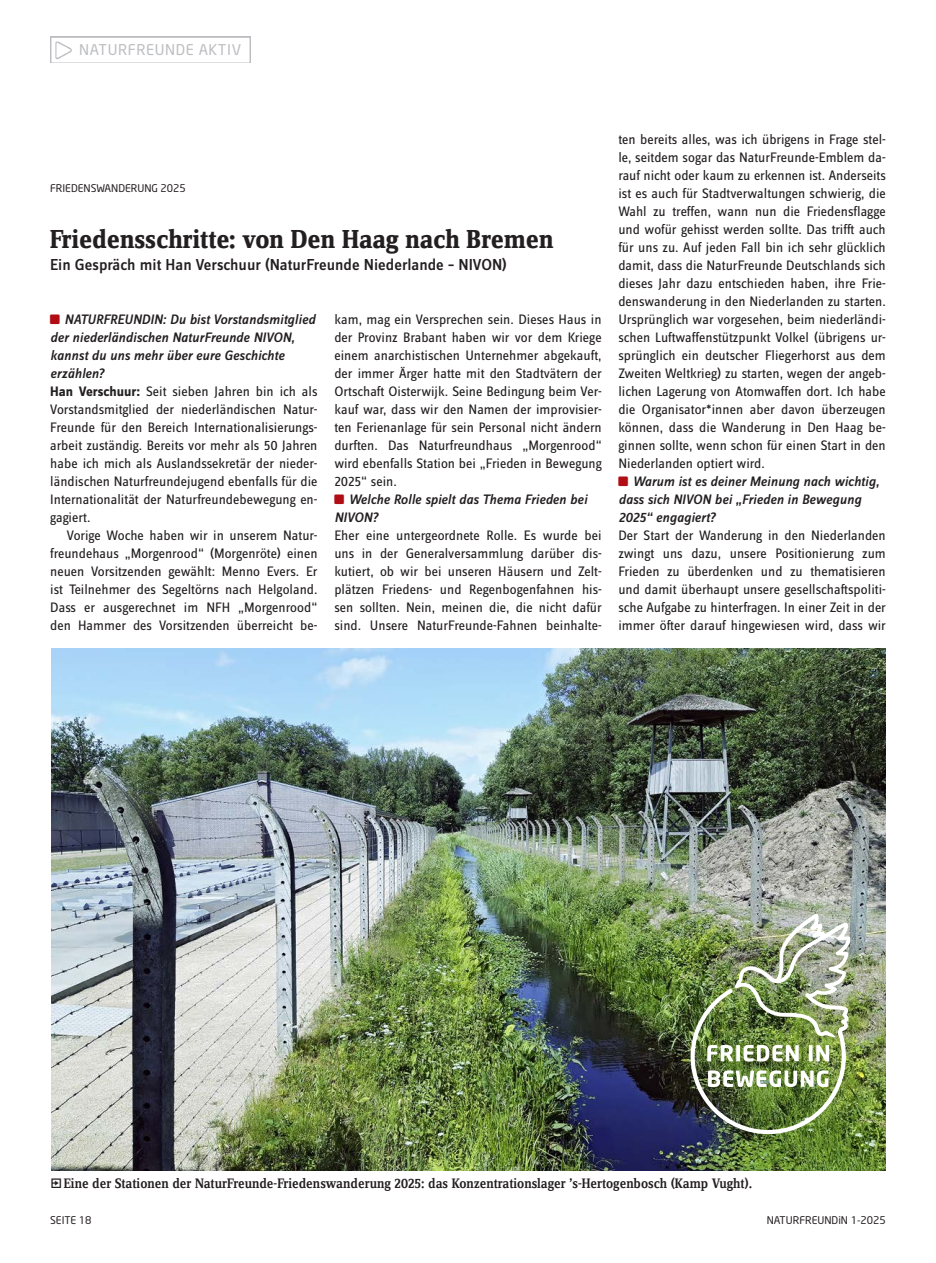
<style>
.page{position:relative;width:936px;height:1263px;background:#fff}
.page>*{position:absolute;margin:0;border:0;box-sizing:border-box;transform-origin:0 0}
.t1{font:27px "Zine Serif Dis OT Bld";letter-spacing:-.005em;color:#231f20}
.t2{font:500 16.5px "Zine Sans Dis OT";color:#231f20}
.t3{font:14.7px "Neo Sans";letter-spacing:.04em;color:#bcbdc0}
.t4{font:14.25px/18px "Zine Sans Dis OT";color:#231f20}
.t5{font:500 14.25px "Zine Serif Dis OT";color:#231f20}
.t6{font:10.5px "Neo Sans";color:#231f20}
.s1{font-family:"NF Dfont 2024 Logo Und Specials";color:#b00d15}
.s2{font-weight:500;font-style:italic}
.s3{font-weight:700}
</style>
<div class="page">
<img style="left:50px;top:36px;width:201px;height:27px">
<img style="left:51px;top:648px;width:834px;height:522px">
<img style="left:690px;top:914px;width:162px;height:220px">
<p class="t3" style="left:79px;top:41px;width:163px">NATURFREUNDE AKTIV</p>
<p class="t6" style="left:50px;top:181px;width:137px">FRIEDENSWANDERUNG 2025</p>
<h1 class="t1" style="left:50px;top:225px;width:505px">Friedensschritte: von Den Haag nach Bremen</h1>
<p class="t2" style="left:50px;top:256px;width:458px">Ein Gespräch mit Han Verschuur (NaturFreunde Niederlande – NIVON)</p>
<p class="t4" style="left:50px;top:311px;width:269px"><span class="s1">E</span><span class="s2">NATURFREUNDIN: Du bist Vorstandsmitglied der niederländischen NaturFreunde NIVON, kannst du uns mehr über eure Geschichte erzählen?<br></span><span class="s3">Han Verschuur:</span> Seit sieben Jahren bin ich als Vorstandsmitglied der niederländischen Natur-Freunde für den Bereich Internationalisierungs&shy;arbeit zuständig. Bereits vor mehr als 50 Jahren habe ich mich als Auslandssekretär der nieder&shy;ländischen Naturfreundejugend ebenfalls für die Internationalität der Naturfreundebewegung en&shy;gagiert.</p>
<p class="t4" style="left:50px;top:527px;width:269px;text-align:justify;text-indent:17px">Vorige Woche haben wir in unserem Natur&shy;freundehaus „Morgenrood“ (Morgenröte) einen neuen Vorsitzenden gewählt: Menno Evers. Er ist Teilnehmer des Segeltörns nach Helgoland.<br>Dass er ausgerechnet im NFH „Morgenrood“ den Hammer des Vorsitzenden überreicht be-</p>
<p class="t4" style="left:334px;top:311px;width:269px">kam, mag ein Versprechen sein. Dieses Haus in der Provinz Brabant haben wir vor dem Kriege einem anarchistischen Unternehmer abgekauft, der immer Ärger hatte mit den Stadtvätern der Ortschaft Oisterwijk. Seine Bedingung beim Ver&shy;kauf war, dass wir den Namen der improvisier&shy;ten Ferienanlage für sein Personal nicht ändern durften. Das Naturfreundhaus „Morgenrood“ wird ebenfalls Station bei „Frieden in Bewegung 2025“ sein.<br><span class="s1">E</span><span class="s2">Welche Rolle spielt das Thema Frieden bei NIVON?</span></p>
<p class="t4" style="left:334px;top:527px;width:269px;text-align:justify">Eher eine untergeordnete Rolle. Es wurde bei uns in der Generalversammlung darüber dis&shy;kutiert, ob wir bei unseren Häusern und Zelt&shy;plätzen Friedens- und Regenbogenfahnen his&shy;sen sollten. Nein, meinen die, die nicht dafür sind. Unsere NaturFreunde-Fahnen beinhalte-</p>
<p class="t4" style="left:618px;top:131px;width:269px">ten bereits alles, was ich übrigens in Frage stel&shy;le, seitdem sogar das NaturFreunde-Emblem da&shy;rauf nicht oder kaum zu erkennen ist. Anderseits ist es auch für Stadtverwaltungen schwierig, die Wahl zu treffen, wann nun die Friedensflagge und wofür gehisst werden sollte. Das trifft auch für uns zu. Auf jeden Fall bin ich sehr glücklich damit, dass die NaturFreunde Deutschlands sich dieses Jahr dazu entschieden haben, ihre Frie&shy;denswanderung in den Niederlanden zu starten.<br>Ursprünglich war vorgesehen, beim niederländi&shy;schen Luftwaffenstützpunkt Volkel (übrigens ur&shy;sprünglich ein deutscher Fliegerhorst aus dem Zweiten Weltkrieg) zu starten, wegen der angeb&shy;lichen Lagerung von Atomwaffen dort. Ich habe die Organisator*innen aber davon überzeugen können, dass die Wanderung in Den Haag be&shy;ginnen sollte, wenn schon für einen Start in den Niederlanden optiert wird.<br><span class="s1">E</span><span class="s2">Warum ist es deiner Meinung nach wichtig, dass sich NIVON bei „Frieden in Bewegung 2025“ engagiert?</span></p>
<p class="t4" style="left:618px;top:527px;width:269px;text-align:justify">Der Start der Wanderung in den Niederlanden zwingt uns dazu, unsere Positionierung zum Frieden zu überdenken und zu thematisieren und damit überhaupt unsere gesellschaftspoliti&shy;sche Aufgabe zu hinterfragen. In einer Zeit in der immer öfter darauf hingewiesen wird, dass wir</p>
<p class="t5" style="left:50px;top:1176px;width:703px">ŇEine der Stationen der NaturFreunde-Friedenswanderung 2025: das Konzentrationslager ’s-Hertogenbosch (Kamp Vught).</p>
<p class="t6" style="left:50px;top:1214px;width:43px">SEITE 18</p>
<p class="t6" style="left:766px;top:1214px;width:121px">NATURFREUNDiN 1-2025</p>
</div>
